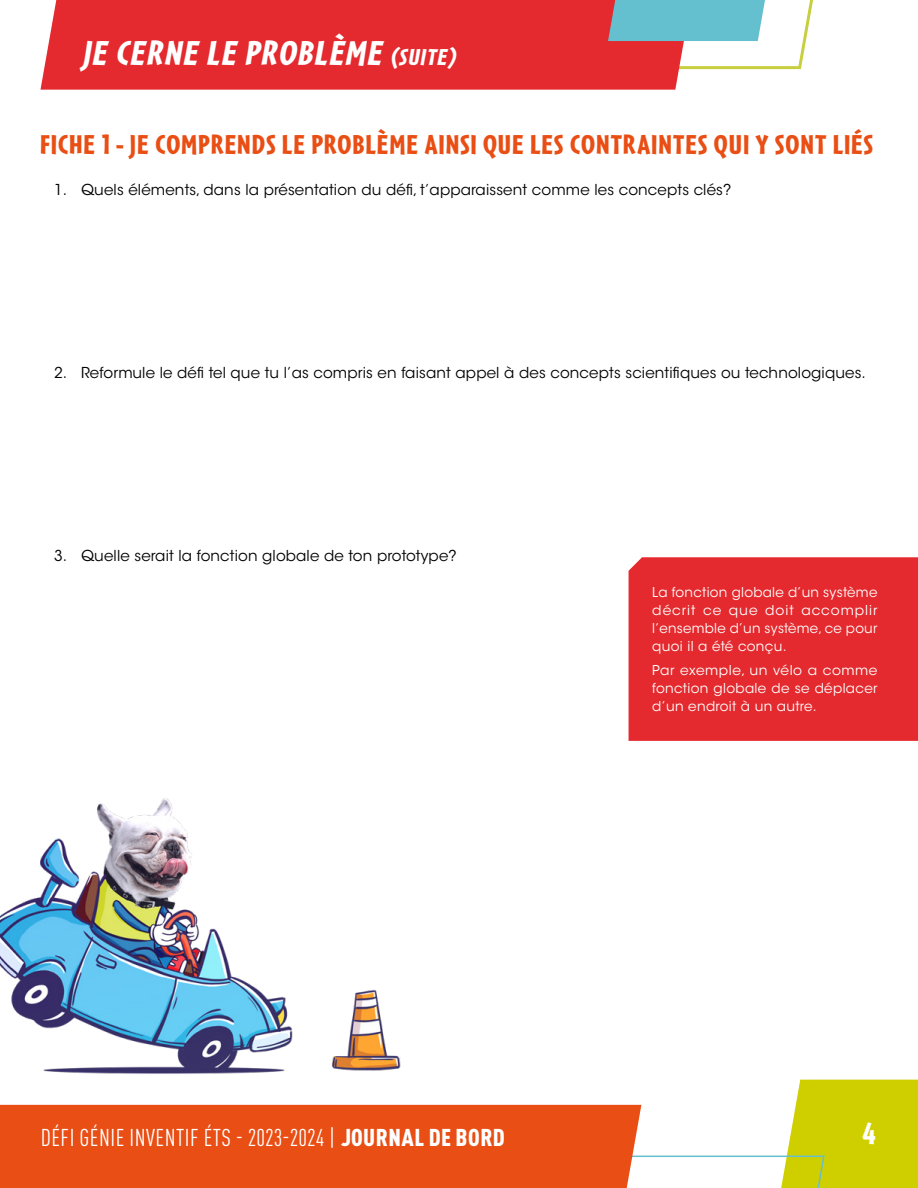
<style>
.page{position:relative;width:918px;height:1188px;background:#fff}
.page>*{position:absolute;margin:0;border:0;box-sizing:border-box;transform-origin:0 0}
.t1{font:italic 900 36px "Cafeteria";color:#fff}
.t2{font:900 31.5px "Cafeteria";color:#fff}
.t3{font:900 28.5px "Cafeteria";letter-spacing:.04em;color:#e94e14}
.t4{font:condensed 24px "DIN Pro";letter-spacing:.02em;color:#fff}
.t5{font:15px "ITC Avant Garde Std";letter-spacing:.01em;color:#000}
.t6{font:13.5px/18px "ITC Avant Garde Std";letter-spacing:.025em;color:#fff;text-align:justify}
.s1{font-size:24px}
.s2{font-weight:900}
</style>
<div class="page">
<div style="left:629px;top:557px;width:289px;height:184px;background:#e42a2e"></div>
<img style="left:0;top:798px;width:401px;height:307px">
<svg style="left:691px;top:0;width:122px;height:70px"></svg>
<div style="left:41px;top:0;width:650px;height:90px;background:#e42a2e"></div>
<div style="left:608px;top:0;width:157px;height:41px;background:#64bfce"></div>
<svg style="left:24px;top:1080px;width:894px;height:108px"></svg>
<div style="left:0;top:1105px;width:641px;height:83px;background:#e94e14"></div>
<h1 class="t1" style="left:82px;top:32px;width:374px">J E CERNE LE PROBLÈME <span class="s1">(SUITE)</span></h1>
<h3 class="t3" style="left:40px;top:128px;width:834px">FICHE 1 - JE COMPRENDS LE PROBLÈME AINSI QUE LES CONTRAINTES QUI Y SONT LIÉS</h3>
<p class="t5" style="left:54px;top:181px;width:679px">1. Quels éléments, dans la présentation du défi, t’apparaissent comme les concepts clés?</p>
<p class="t5" style="left:54px;top:364px;width:810px">2. Reformule le défi tel que tu l’as compris en faisant appel à des concepts scientifiques ou technologiques.</p>
<p class="t5" style="left:54px;top:547px;width:404px">3. Quelle serait la fonction globale de ton prototype?</p>
<p class="t6" style="left:652px;top:583px;width:227px">La fonction globale d’un système décrit ce que doit accomplir l’ensemble d’un système, ce pour quoi il a été conçu.</p>
<p class="t6" style="left:652px;top:662px;width:227px">Par exemple, un vélo a comme fonction globale de se déplacer d’un endroit à un autre.</p>
<h3 class="t4" style="left:41px;top:1120px;width:466px">DÉFI GÉNIE INVENTIF ÉTS - 2023-2024 | <span class="s2">JOURNAL DE BORD</span></h3>
<h2 class="t2" style="left:863px;top:1115px;width:15px">4</h2>
</div>
